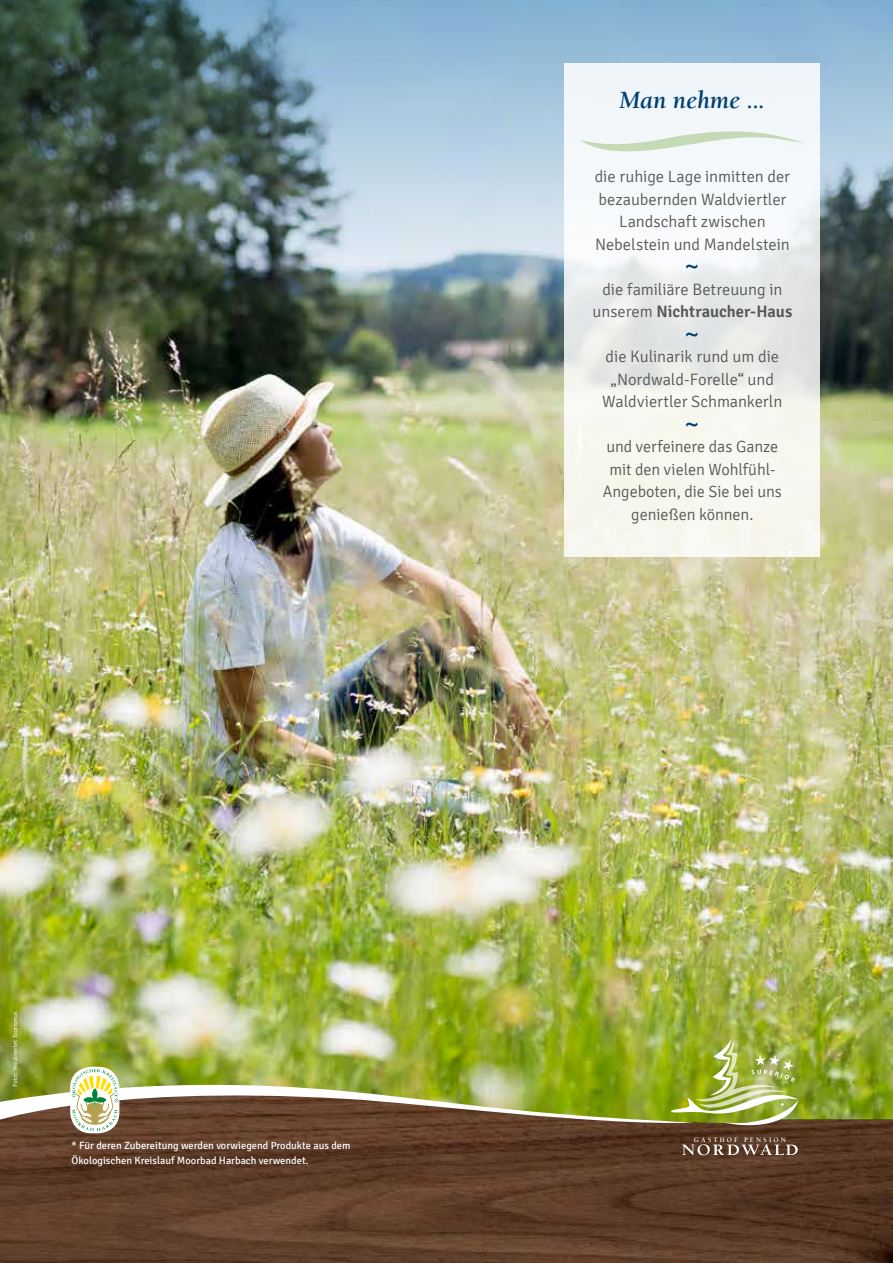
<style>
.page{position:relative;width:893px;height:1263px;background:#fff}
.page>*{position:absolute;margin:0;border:0;box-sizing:border-box;transform-origin:0 0}
.t1{font:italic 700 25.5px "Berkeley";letter-spacing:-.005em;color:#004170}
.t2{font:300 16.5px/22.5px "Signika";letter-spacing:-.005em;color:#575756;text-align:center}
.t3{font:10.5px/15px "Signika";color:#fff}
.t4{font:700 6.9px "Berkeley";letter-spacing:.3em;color:#fff}
.s1{font-weight:600}
</style>
<div class="page">
<img style="left:0;top:321px;width:893px;height:755px">
<img style="left:0;top:1093px;width:893px;height:170px">
<img style="left:0;top:0;width:893px;height:321px">
<svg style="left:565px;top:64px;width:255px;height:493px;fill:#f5f6f1"></svg>
<svg style="left:580px;top:129px;width:225px;height:29px"></svg>
<div style="left:888px;top:198px;width:5px;height:71px;background:#000;opacity:.1"></div>
<svg style="left:892px;top:187px;width:1px;height:89px"></svg>
<img style="left:892px;top:197px;width:1px;height:65px">
<svg style="left:682px;top:1144px;width:116px;height:11px"></svg>
<img style="left:0;top:1012px;width:798px;height:119px">
<h1 class="t1" style="left:619px;top:87px;width:148px">Man nehme ...</h1>
<p class="t2" style="left:595px;top:166px;width:197px">die ruhige Lage inmitten der bezaubernden Waldviertler<br>Landschaft zwischen<br>Nebelstein und Mandelstein</p>
<h1 class="t1" style="left:686px;top:251px;width:15px">~</h1>
<p class="t2" style="left:592px;top:278px;width:201px">die familiäre Betreuung in unserem <span class="s1">Nichtraucher-Haus</span></p>
<h1 class="t1" style="left:686px;top:318px;width:15px">~</h1>
<p class="t2" style="left:602px;top:346px;width:182px">die Kulinarik rund um die „Nordwald-Forelle“ und<br>Waldviertler Schmankerln</p>
<h1 class="t1" style="left:686px;top:408px;width:15px">~</h1>
<p class="t2" style="left:603px;top:436px;width:181px">und verfeinere das Ganze mit den vielen Wohlfühl-<br>Angeboten, die Sie bei uns genießen können.</p>
<p class="t3" style="left:72px;top:1138px;width:280px">* Für deren Zubereitung werden vorwiegend Produkte aus dem<br>Ökologischen Kreislauf Moorbad Harbach verwendet.</p>
<p class="t4" style="left:694px;top:1136px;width:94px">GASTHOF PENSION</p>
</div>
